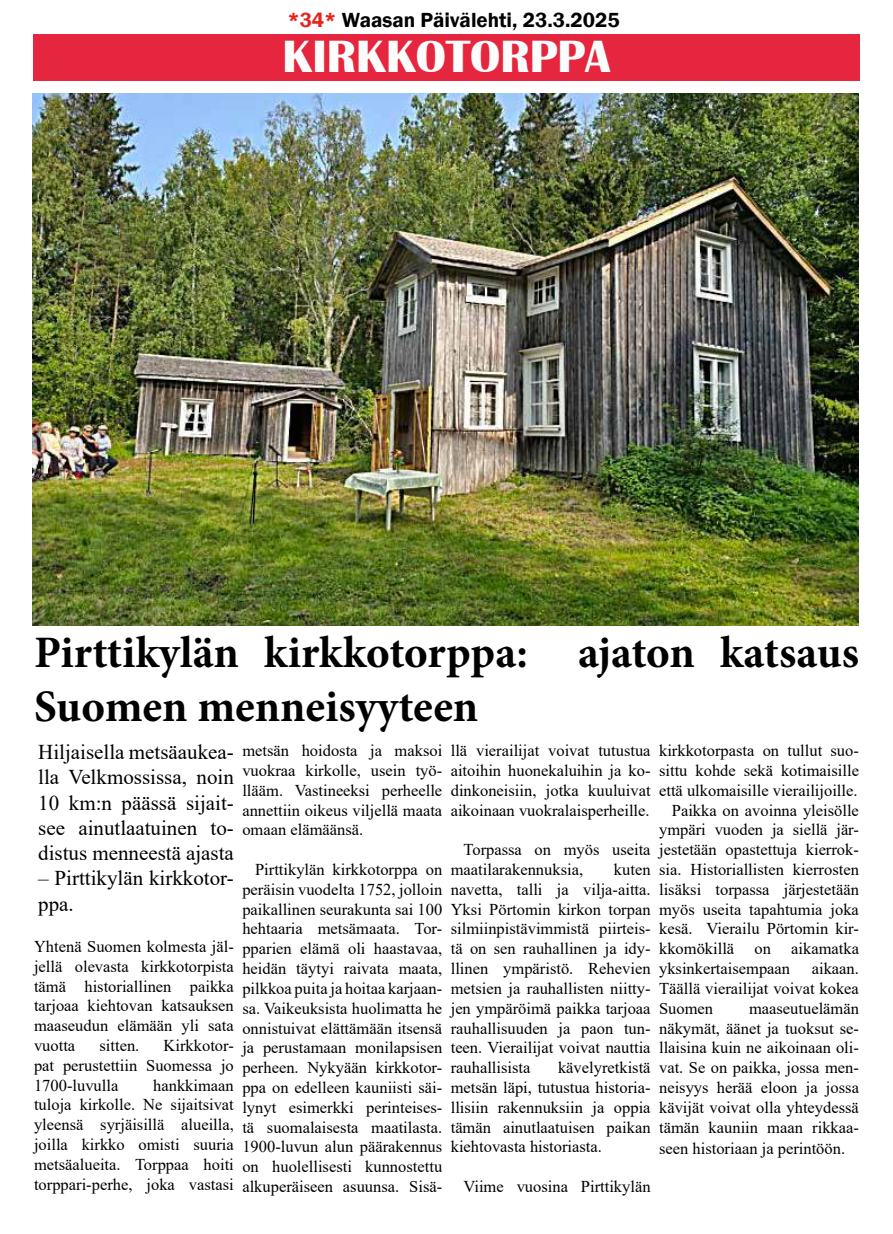
<style>
.page{position:relative;width:893px;height:1234px;background:#fff}
.page>*{position:absolute;margin:0;border:0;box-sizing:border-box;transform-origin:0 0}
.t1{font:700 46.5px "Britannic";color:#fbfdfc}
.t2{font:700 45px/54px "Minion Pro";color:#000}
.t3{font:21px/25.2px "Times New Roman";color:#000;text-align:justify}
.t4{font:600 21px "Franklin Gothic";color:#000}
.t5{font:16.5px/19.8px "Times New Roman";color:#000;text-align:justify}
.s1{color:#e5231d}
</style>
<div class="page">
<div style="left:33px;top:34px;width:826px;height:47px;background:#e6263e"></div>
<img style="left:33px;top:94px;width:826px;height:531px">
<p class="t4" style="left:287px;top:8px;width:334px"><span class="s1">*34*</span> Waasan Päivälehti, 23.3.2025</p>
<h1 class="t1" style="left:283px;top:30px;width:329px">KIRKKOTORPPA</h1>
<h2 class="t2" style="left:34px;top:624px;width:826px">Pirttikylän kirkkotorppa: ajaton katsaus<br>Suomen menneisyyteen</h2>
<p class="t3" style="left:38px;top:738px;width:197px">Hiljaisella metsäaukea&shy;lla Velkmossissa, noin 10 km:n päässä sijait&shy;see ainutlaatuinen to&shy;distus menneestä ajasta</p>
<p class="t3" style="left:38px;top:864px;width:197px">– Pirttikylän kirkkotor&shy;ppa.</p>
<p class="t5" style="left:34px;top:935px;width:201px">Yhtenä Suomen kolmesta jäl&shy;jellä olevasta kirkkotorpista tämä historiallinen paikka tarjoaa kiehtovan katsauksen maaseudun elämään yli sata vuotta</p>
<p class="t5" style="left:242px;top:740px;width:201px">metsän hoidosta ja maksoi vuokraa kirkolle, usein työ&shy;llääm. Vastineeksi perheelle annettiin oikeus viljellä maata omaan elämäänsä.</p>
<p class="t5" style="left:242px;top:858px;width:201px;text-indent:13px">Pirttikylän kirkkotorppa on peräisin vuodelta 1752, jolloin paikallinen seurakunta sai 100 hehtaaria metsämaata. Tor&shy;pparien elämä oli haastavaa, heidän täytyi raivata maata, pilkkoa puita ja hoitaa karjaan&shy;sa. Vaikeuksista huolimatta he onnistuivat elättämään itsensä ja perustamaan monilapsisen perheen. Nykyään kirkkotor&shy;ppa on edelleen kauniisti säi&shy;lynyt esimerkki perinteises&shy;tä suomalaisesta maatilasta.<br>1900-luvun alun päärakennus on huolellisesti kunnostettu alkuperäiseen asuunsa. Sisä-</p>
<p class="t5" style="left:451px;top:740px;width:201px">llä vierailijat voivat tutustua aitoihin huonekaluihin ja ko&shy;dinkoneisiin, jotka kuuluivat aikoinaan vuokralaisperheille.</p>
<p class="t5" style="left:451px;top:839px;width:201px;text-indent:13px">Torpassa on myös useita maatilarakennuksia,</p>
<p class="t5" style="left:659px;top:740px;width:201px">kirkkotorpasta on tullut suo-</p>
<p class="t5" style="left:659px;top:759px;width:201px">sittu kohde sekä kotimaisille</p>
<p class="t5" style="left:659px;top:779px;width:200px">että ulkomaisille vierailijoille.</p>
<p class="t5" style="left:672px;top:799px;width:189px">Paikka on avoinna yleisölle</p>
<p class="t5" style="left:659px;top:819px;width:201px">ympäri vuoden ja siellä jär-</p>
<p class="t5" style="left:659px;top:839px;width:201px">jestetään opastettuja kierrok-</p>
<p class="t5" style="left:659px;top:858px;width:201px">sia. Historiallisten kierrosten</p>
<p class="t5" style="left:659px;top:878px;width:201px">lisäksi torpassa järjestetään</p>
<p class="t5" style="left:659px;top:898px;width:201px">myös useita tapahtumia joka</p>
<p class="t5" style="left:659px;top:918px;width:201px">kesä. Vierailu Pörtomin kir-</p>
<p class="t5" style="left:659px;top:938px;width:201px">kkomökillä on aikamatka</p>
<p class="t5" style="left:659px;top:957px;width:133px">yksinkertaisempaan</p>
<p class="t5" style="left:451px;top:858px;width:201px;text-indent:163px">kuten navetta, talli ja vilja-aitta.<br>Yksi Pörtomin kirkon torpan silmiinpistävimmistä piirteis&shy;tä on sen rauhallinen ja idy&shy;llinen ympäristö. Rehevien metsien ja rauhallisten niitty&shy;jen ympäröimä paikka tarjoaa rauhallisuuden ja paon tun&shy;teen. Vierailijat voivat nauttia rauhallisista</p>
<p class="t5" style="left:659px;top:957px;width:201px;text-indent:153px">aikaan.<br>Täällä vierailijat voivat kokea Suomen</p>
<p class="t5" style="left:659px;top:997px;width:201px;text-indent:90px">maaseutuelämän näkymät, äänet ja tuoksut se&shy;llaisina kuin ne aikoinaan oli&shy;vat. Se on paikka, jossa men&shy;neisyys herää eloon ja jossa kävijät voivat olla yhteydessä tämän kauniin maan rikkaa-</p>
<p class="t5" style="left:659px;top:1137px;width:188px">seen historiaan ja perintöön.</p>
<p class="t5" style="left:34px;top:1034px;width:201px;text-indent:130px">Kirkkotor&shy;pat perustettiin Suomessa jo 1700-luvulla</p>
<p class="t5" style="left:100px;top:1034px;width:41px">sitten.</p>
<p class="t5" style="left:451px;top:1056px;width:201px;text-indent:107px">kävelyretkistä metsän läpi, tutustua historia&shy;llisiin rakennuksiin ja oppia tämän ainutlaatuisen paikan kiehtovasta historiasta.</p>
<p class="t5" style="left:463px;top:1175px;width:189px">Viime vuosina Pirttikylän</p>
<p class="t5" style="left:34px;top:1074px;width:201px;text-indent:119px">hankkimaan tuloja kirkolle. Ne sijaitsivat yleensä syrjäisillä alueilla, joilla kirkko omisti suuria metsäalueita. Torppaa hoiti torppari-perhe, joka vastasi</p>
</div>
